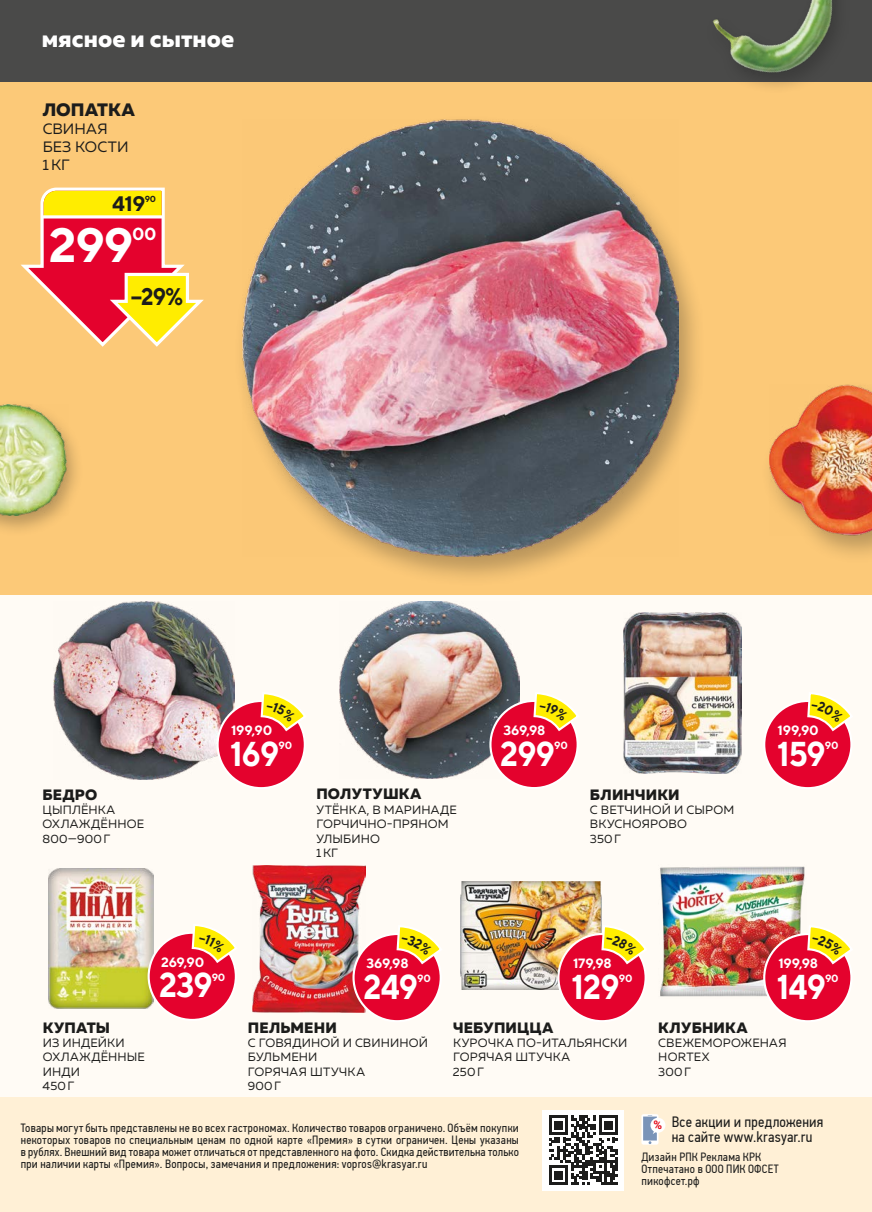
<style>
.page{position:relative;width:872px;height:1212px;background:#fff}
.page>*{position:absolute;margin:0;border:0;box-sizing:border-box;transform-origin:0 0}
.t1{font:700 48px "TT Norms";color:#fff}
.t2{font:700 34.5px "TT Norms";letter-spacing:-.025em;color:#fff;scale:.9 1}
.t3{font:800 24px "Muller";letter-spacing:.005em;color:#fff}
.t4{font:700 24px "TT Norms";color:#1c1c1b;scale:.9 1}
.t5{font:700 21px "TT Norms";color:#1c1c1b}
.t6{font:800 18px "Muller";color:#1c1c1b}
.t7{font:700 17.55px "TT Norms";color:#fff}
.t8{font:800 15px "Muller";letter-spacing:.01em;color:#1c1c1b}
.t9{font:15px/15px "PF Din Text Cond Pro";letter-spacing:.015em;color:#1c1c1b}
.t10{font:15px/18px "Muller";letter-spacing:.015em;color:#1c1c1b}
.t11{font:700 13.5px "TT Norms";letter-spacing:-.015em;color:#fff}
.t12{font:12px/12px "PF Din Text Cond Pro";letter-spacing:.02em;color:#1c1c1b;text-align:justify}
.t13{font:12px/14.4px "Muller";letter-spacing:.01em;color:#1c1c1b}
.t14{font:700 11.7px "Roboto";color:#e30413}
.t15{font:700 10.5px "TT Norms";letter-spacing:-.025em;color:#fff}
.t16{font:700 8.7px "TT Norms";color:#1c1c1b}
</style>
<div class="page">
<div style="left:0;top:81px;width:872px;height:514px;background:#fcc978"></div>
<div style="left:0;top:0;width:872px;height:81px;background:#4a4a49"></div>
<div style="left:0;top:595px;width:872px;height:502px;background:#fffbf5"></div>
<svg style="left:20px;top:187px;width:184px;height:160px"></svg>
<hr style="left:43px;top:215px;width:120px;height:3px;background:#fff">
<img style="left:54px;top:602px;width:180px;height:177px">
<img style="left:339px;top:601px;width:180px;height:177px">
<img style="left:623px;top:613px;width:118px;height:161px">
<img style="left:660px;top:866px;width:145px;height:131px">
<img style="left:49px;top:869px;width:104px;height:139px">
<img style="left:252px;top:866px;width:113px;height:146px">
<img style="left:460px;top:881px;width:141px;height:108px">
<div style="left:232px;top:114px;width:473px;height:473px;background:#1c1c1b;opacity:.3"></div>
<img style="left:243px;top:120px;width:435px;height:437px">
<div style="left:218px;top:701px;width:87px;height:87px;background:#e4022d;border-radius:50%"></div>
<div style="left:216px;top:700px;width:90px;height:89px;border:2px solid #fff;border-radius:50%"></div>
<div style="left:764px;top:701px;width:87px;height:87px;background:#e4022d;border-radius:50%"></div>
<div style="left:490px;top:701px;width:87px;height:87px;background:#e4022d;border-radius:50%"></div>
<div style="left:489px;top:700px;width:90px;height:89px;border:2px solid #fff;border-radius:50%"></div>
<div style="left:764px;top:934px;width:87px;height:87px;background:#e4022d;border-radius:50%"></div>
<div style="left:149px;top:933px;width:87px;height:87px;background:#e4022d;border-radius:50%"></div>
<div style="left:353px;top:934px;width:88px;height:87px;background:#e4022d;border-radius:50%"></div>
<div style="left:352px;top:933px;width:90px;height:89px;border:2px solid #fff;border-radius:50%"></div>
<div style="left:558px;top:934px;width:87px;height:87px;background:#e4022d;border-radius:50%"></div>
<div style="left:0;top:399px;width:84px;height:138px;background:#1c1c1b;opacity:.3"></div>
<img style="left:0;top:404px;width:68px;height:111px">
<div style="left:760px;top:380px;width:112px;height:185px;background:#1c1c1b;opacity:.3"></div>
<img style="left:770px;top:384px;width:102px;height:151px">
<div style="left:705px;top:0;width:152px;height:94px;background:#1c1c1b;opacity:.3"></div>
<img style="left:709px;top:0;width:163px;height:94px">
<div style="left:0;top:1097px;width:872px;height:115px;background:#fff0d6"></div>
<svg style="left:641px;top:1114px;width:17px;height:30px"></svg>
<div style="left:643px;top:1116px;width:14px;height:24px;background:#7a94b8"></div>
<div style="left:650px;top:1118px;width:15px;height:15px;background:#fff;border-radius:50%"></div>
<div style="left:543px;top:1110px;width:81px;height:80px;background:#fff"></div>
<svg style="left:549px;top:1115px;width:69px;height:70px"></svg>
<svg style="left:259px;top:694px;width:47px;height:90px"></svg>
<svg style="left:806px;top:694px;width:45px;height:90px"></svg>
<svg style="left:532px;top:694px;width:47px;height:90px"></svg>
<svg style="left:806px;top:927px;width:45px;height:90px"></svg>
<svg style="left:190px;top:926px;width:46px;height:90px"></svg>
<svg style="left:395px;top:927px;width:47px;height:90px"></svg>
<svg style="left:600px;top:924px;width:45px;height:93px"></svg>
<h3 class="t3" style="left:42px;top:24px;width:194px">мясное и сытное</h3>
<h3 class="t6" style="left:43px;top:98px;width:94px">ЛОПАТКА</h3>
<p class="t10" style="left:43px;top:119px;width:87px">СВИНАЯ<br>БЕЗ КОСТИ<br>1КГ</p>
<h3 class="t5" style="left:112px;top:191px;width:35px">419</h3>
<p class="t16" style="left:145px;top:193px;width:13px">90</p>
<h1 class="t1" style="left:49px;top:215px;width:86px">299</h1>
<h3 class="t7" style="left:132px;top:223px;width:26px">00</h3>
<h3 class="t4" style="left:131px;top:282px;width:60px">−29%</h3>
<p class="t8" style="left:42px;top:785px;width:56px">БЕДРО</p>
<p class="t13" style="left:42px;top:802px;width:103px">ЦЫПЛЁНКА<br>ОХЛАЖДЁННОЕ<br>800—900Г</p>
<p class="t11" style="left:231px;top:722px;width:43px">199,90</p>
<h2 class="t2" style="left:230px;top:732px;width:56px">169</h2>
<p class="t15" style="left:278px;top:739px;width:15px">90</p>
<p class="t8" style="left:316px;top:785px;width:107px">ПОЛУТУШКА</p>
<p class="t13" style="left:316px;top:802px;width:142px">УТЁНКА, В МАРИНАДЕ<br>ГОРЧИЧНО-ПРЯНОМ<br>УЛЫБИНО<br>1КГ</p>
<p class="t11" style="left:161px;top:953px;width:45px">269,90</p>
<h2 class="t2" style="left:159px;top:963px;width:61px">239</h2>
<p class="t15" style="left:212px;top:970px;width:15px">90</p>
<p class="t11" style="left:366px;top:955px;width:43px">369,98</p>
<h2 class="t2" style="left:363px;top:965px;width:62px">249</h2>
<p class="t15" style="left:417px;top:972px;width:15px">90</p>
<p class="t11" style="left:503px;top:722px;width:43px">369,98</p>
<h2 class="t2" style="left:500px;top:732px;width:62px">299</h2>
<p class="t15" style="left:554px;top:739px;width:15px">90</p>
<p class="t8" style="left:590px;top:785px;width:91px">БЛИНЧИКИ</p>
<p class="t13" style="left:590px;top:802px;width:146px">С ВЕТЧИНОЙ И СЫРОМ<br>ВКУСНОЯРОВО<br>350Г</p>
<p class="t11" style="left:777px;top:722px;width:43px">199,90</p>
<h2 class="t2" style="left:777px;top:732px;width:55px">159</h2>
<p class="t15" style="left:825px;top:739px;width:15px">90</p>
<p class="t11" style="left:573px;top:955px;width:40px">179,98</p>
<h2 class="t2" style="left:571px;top:965px;width:55px">129</h2>
<p class="t15" style="left:619px;top:972px;width:15px">90</p>
<p class="t11" style="left:778px;top:955px;width:41px">199,98</p>
<h2 class="t2" style="left:777px;top:965px;width:56px">149</h2>
<p class="t15" style="left:825px;top:972px;width:15px">90</p>
<p class="t8" style="left:43px;top:1018px;width:69px">КУПАТЫ</p>
<p class="t13" style="left:43px;top:1035px;width:104px">ИЗ ИНДЕЙКИ<br>ОХЛАЖДЁННЫЕ<br>ИНДИ<br>450Г</p>
<p class="t8" style="left:248px;top:1018px;width:90px">ПЕЛЬМЕНИ</p>
<p class="t13" style="left:248px;top:1035px;width:182px">С ГОВЯДИНОЙ И СВИНИНОЙ<br>БУЛЬМЕНИ<br>ГОРЯЧАЯ ШТУЧКА<br>900Г</p>
<p class="t8" style="left:453px;top:1018px;width:102px">ЧЕБУПИЦЦА</p>
<p class="t13" style="left:453px;top:1035px;width:176px">КУРОЧКА ПО-ИТАЛЬЯНСКИ<br>ГОРЯЧАЯ ШТУЧКА<br>250Г</p>
<p class="t8" style="left:658px;top:1018px;width:91px">КЛУБНИКА</p>
<p class="t13" style="left:658px;top:1035px;width:130px">СВЕЖЕМОРОЖЕНАЯ<br>HORTEX<br>300Г</p>
<p class="t12" style="left:21px;top:1122px;width:499px">Товары могут быть представлены не во всех гастрономах. Количество товаров ограничено. Объём покупки некоторых товаров по специальным ценам по одной карте «Премия» в сутки ограничен. Цены указаны в рублях. Внешний вид товара может отличаться от представленного на фото. Скидка действительна только при наличии карты «Премия». Вопросы, замечания и предложения: vopros@krasyar.ru</p>
<p class="t9" style="left:672px;top:1114px;width:153px">Все акции и предложения на сайте www.krasyar.ru</p>
<p class="t14" style="left:653px;top:1117px;width:10px">%</p>
<p class="t12" style="left:641px;top:1151px;width:139px;text-align:left">Дизайн РПК Реклама КРК<br>Отпечатано в ООО ПИК ОФСЕТ пикофсет.рф</p>
</div>
